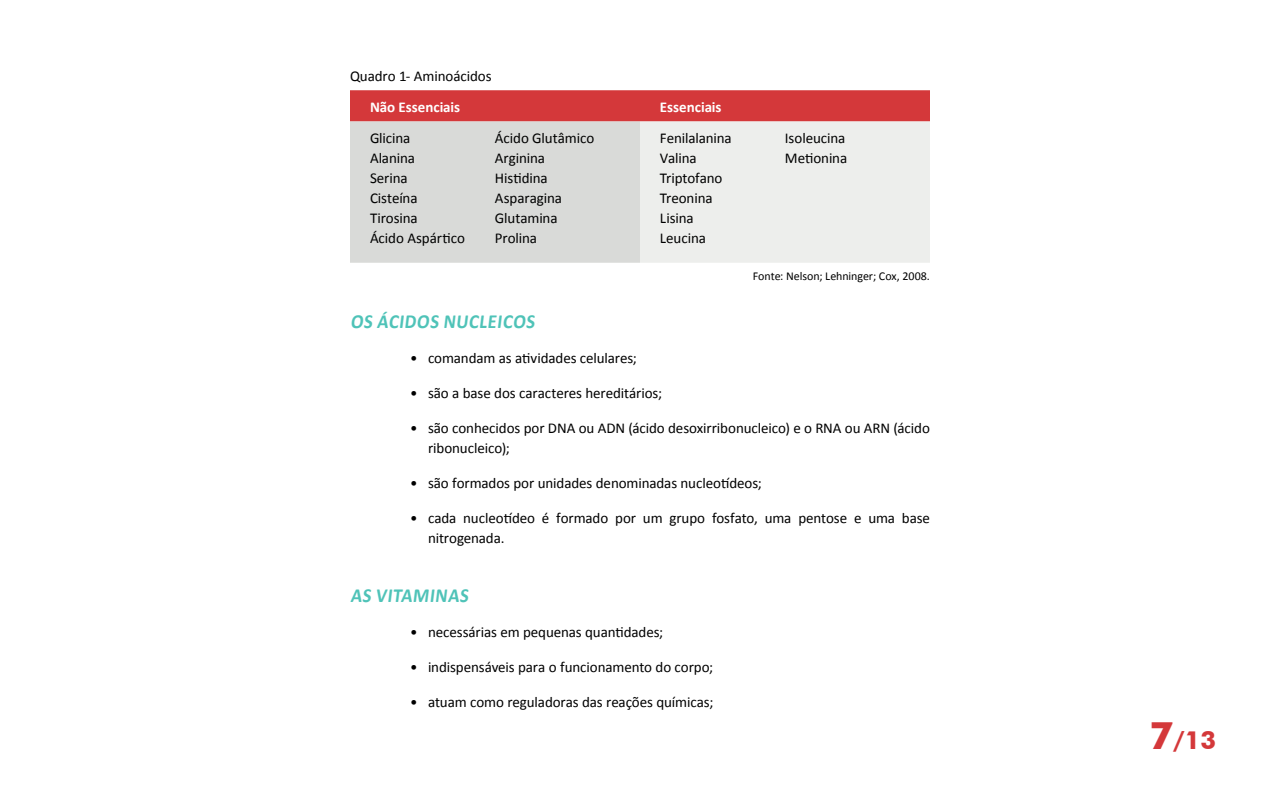
<style>
.page{position:relative;width:1280px;height:800px;background:#fff}
.page>*{position:absolute;margin:0;border:0;box-sizing:border-box;transform-origin:0 0}
.t1{font:700 25px "Futura BT";color:#d4383a}
.t2{font:700 20px "Calibri";color:#4fc3b8;scale:.93 1}
.t3{font:15px/20px "Calibri";letter-spacing:-.005em;color:#000}
.t4{font:700 15px "Calibri";letter-spacing:-.005em;color:#fff}
.t5{font:12px "Calibri";letter-spacing:-.005em;color:#000}
.s1{font-size:38px}
</style>
<div class="page">
<svg style="left:350px;top:90px;width:580px;height:173px;background:#e0c5c3"></svg>
<p class="t3" style="left:350px;top:66px;width:143px">Quadro 1- Aminoácidos</p>
<p class="t4" style="left:370px;top:97px;width:92px">NÃO ESSENCIAIS</p>
<p class="t4" style="left:660px;top:97px;width:63px">ESSENCIAIS</p>
<p class="t3" style="left:370px;top:128px;width:96px">Glicina<br>Alanina<br>Serina<br>Cisteína<br>Tirosina<br>Ácido Aspártico</p>
<p class="t3" style="left:495px;top:128px;width:101px">Ácido Glutâmico<br>Arginina<br>Histidina<br>Asparagina<br>Glutamina<br>Prolina</p>
<p class="t3" style="left:660px;top:128px;width:73px">Fenilalanina<br>Valina<br>Triptofano<br>Treonina<br>Lisina<br>Leucina</p>
<p class="t3" style="left:785px;top:128px;width:64px">Isoleucina<br>Metionina</p>
<p class="t5" style="left:753px;top:268px;width:179px">Fonte: Nelson; Lehninger; Cox, 2008.</p>
<h2 class="t2" style="left:350px;top:308px;width:203px">OS ÁCIDOS NUCLEICOS</h2>
<p class="t3" style="left:410px;top:348px;width:228px">• comandam as atividades celulares;</p>
<p class="t3" style="left:410px;top:383px;width:254px">• são a base dos caracteres hereditários;</p>
<p class="t3" style="left:428px;top:418px;width:503px;text-indent:-18px">• são conhecidos por DNA ou ADN (ácido desoxirribonucleico) e o RNA ou ARN (ácido ribonucleico);</p>
<p class="t3" style="left:410px;top:473px;width:353px">• são formados por unidades denominadas nucleotídeos;</p>
<p class="t3" style="left:428px;top:508px;width:504px;text-indent:-18px">• cada nucleotídeo é formado por um grupo fosfato, uma pentose e uma base nitrogenada.</p>
<h2 class="t2" style="left:350px;top:582px;width:132px">AS VITAMINAS</h2>
<p class="t3" style="left:410px;top:622px;width:255px">• necessárias em pequenas quantidades;</p>
<p class="t3" style="left:410px;top:657px;width:305px">• indispensáveis para o funcionamento do corpo;</p>
<p class="t3" style="left:410px;top:692px;width:305px">• atuam como reguladoras das reações químicas;</p>
<h1 class="t1" style="left:1150px;top:725px;width:68px"><span class="s1">7</span>/13</h1>
</div>
